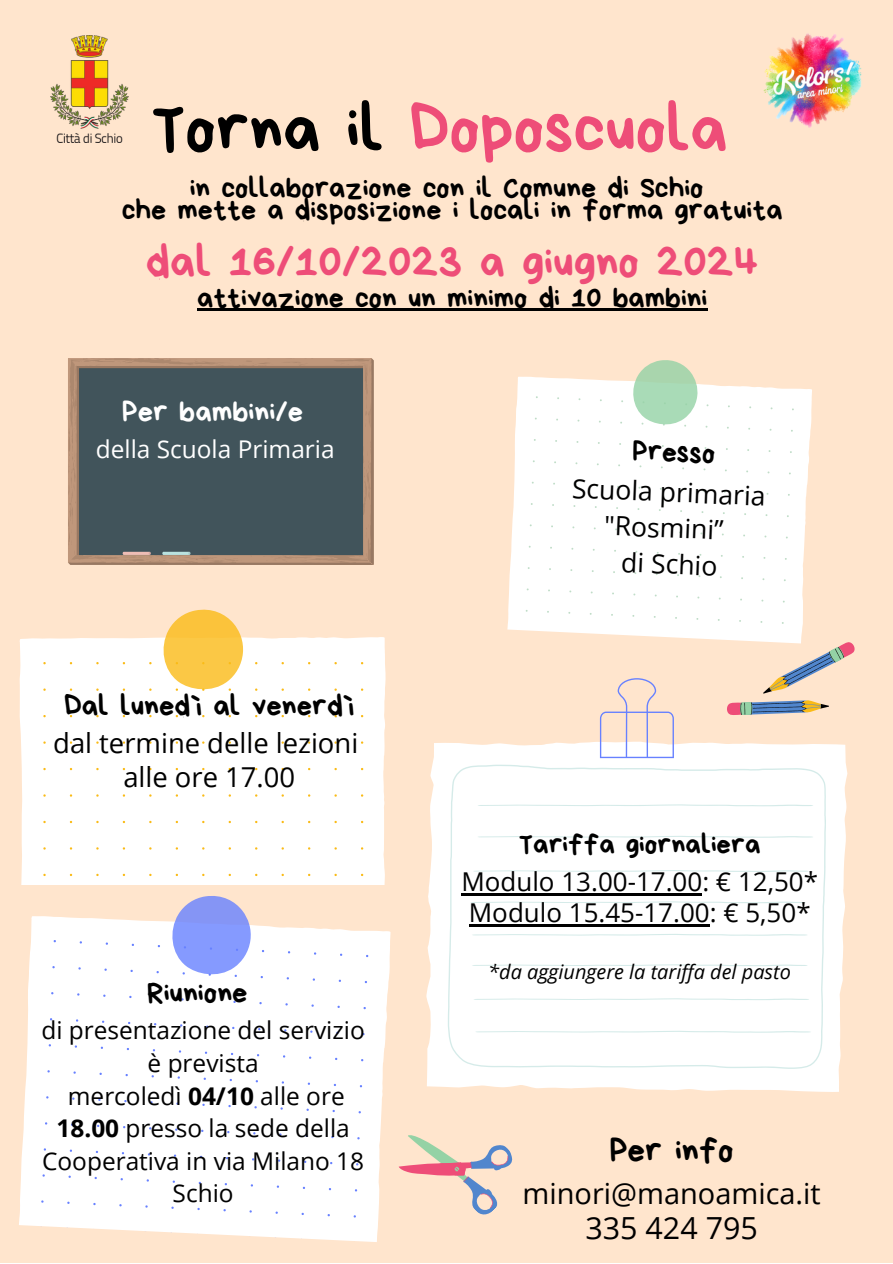
<style>
.page{position:relative;width:893px;height:1264px;background:#fff}
.page>*{position:absolute;margin:0;border:0;box-sizing:border-box;transform-origin:0 0}
.t1{font:69px "Bryndan Write";color:#ee4d78}
.t2{font:46.5px "Bryndan Write";color:#ee4d78}
.t3{font:34.95px "Bryndan Write";color:#000}
.t4{font:30.45px "Bryndan Write";color:#000}
.t5{font:30.45px "Bryndan Write";color:#fff}
.t6{font:30.45px "Open Sans";color:#000}
.t7{font:30px "Bryndan Write";color:#000}
.t8{font:29.55px "Bryndan Write";color:#000}
.t9{font:28.95px "Open Sans";color:#000}
.t10{font:28.65px "Bryndan Write";color:#000}
.t11{font:27.45px "Open Sans";color:#000}
.t12{font:26.55px "Open Sans";color:#000}
.t13{font:25.95px "Open Sans";color:#000}
.t14{font:24.45px/32.5px "Open Sans";color:#000;text-align:center}
.t15{font:24.45px "Open Sans";color:#fff}
.t16{font:italic 19.95px "Open Sans";color:#000}
.s1{color:#000}
.s2{font-weight:700}
</style>
<div class="page">
<div style="left:0;top:0;width:892px;height:1262px;background:#ffe5cd"></div>
<svg style="left:19px;top:637px;width:367px;height:247px;fill:#fff"></svg>
<div style="left:43px;top:662px;width:320px;height:222px;background:#fff"></div>
<svg style="left:163px;top:609px;width:81px;height:81px"></svg>
<svg style="left:426px;top:741px;width:421px;height:350px;fill:#fff"></svg>
<svg style="left:448px;top:764px;width:378px;height:304px;fill:#fff"></svg>
<svg style="left:600px;top:678px;width:74px;height:80px"></svg>
<svg style="left:398px;top:1135px;width:115px;height:80px"></svg>
<img style="left:763px;top:33px;width:99px;height:95px">
<svg style="left:507px;top:376px;width:305px;height:255px;fill:#fff"></svg>
<div style="left:524px;top:396px;width:269px;height:244px;background:#fff"></div>
<svg style="left:631px;top:360px;width:68px;height:66px"></svg>
<svg style="left:723px;top:610px;width:132px;height:135px"></svg>
<svg style="left:68px;top:358px;width:306px;height:207px;fill:#41545b"></svg>
<hr style="left:461px;top:893px;width:241px;height:2px;background:#000">
<hr style="left:469px;top:924px;width:240px;height:2px;background:#000">
<hr style="left:197px;top:309px;width:510px;height:2px;background:#000">
<img style="left:50px;top:36px;width:79px;height:107px">
<svg style="left:19px;top:916px;width:372px;height:326px;fill:#fff"></svg>
<div style="left:40px;top:939px;width:328px;height:303px;background:#fff"></div>
<svg style="left:170px;top:896px;width:83px;height:80px"></svg>
<p class="t1" style="left:151px;top:95px;width:578px"><span class="s1">Torna il</span> Doposcuola</p>
<p class="t7" style="left:190px;top:173px;width:515px">in collaborazione con il Comune di Schio</p>
<p class="t7" style="left:122px;top:194px;width:662px">che mette a disposizione i locali in forma gratuita</p>
<p class="t2" style="left:146px;top:239px;width:614px">dal 16/10/2023 a giugno 2024</p>
<p class="t7" style="left:197px;top:282px;width:512px">attivazione con un minimo di 10 bambini</p>
<p class="t5" style="left:122px;top:396px;width:182px">Per bambini/e</p>
<p class="t15" style="left:96px;top:431px;width:240px">della Scuola Primaria</p>
<p class="t4" style="left:64px;top:690px;width:292px">Dal lunedì al venerdì</p>
<p class="t11" style="left:53px;top:724px;width:306px">dal termine delle lezioni</p>
<p class="t11" style="left:123px;top:757px;width:173px">alle ore 17.00</p>
<p class="t4" style="left:147px;top:977px;width:102px">Riunione</p>
<p class="t14" style="left:41px;top:1013px;width:325px">di presentazione del servizio è prevista</p>
<p class="t14" style="left:42px;top:1078px;width:323px">mercoledì <span class="s2">04/10</span> alle ore<br><span class="s2">18.00</span> presso la sede della<br>Cooperativa in via Milano 18<br>Schio</p>
<p class="t8" style="left:633px;top:436px;width:84px;rotate:2deg">Presso</p>
<p class="t12" style="left:572px;top:470px;width:195px;rotate:2deg">Scuola primaria</p>
<p class="t12" style="left:604px;top:507px;width:121px;rotate:2deg">"Rosmini”</p>
<p class="t12" style="left:622px;top:543px;width:98px;rotate:2deg">di Schio</p>
<p class="t10" style="left:519px;top:829px;width:243px">Tariffa giornaliera</p>
<p class="t13" style="left:461px;top:863px;width:358px">Modulo 13.00-17.00: € 12,50*</p>
<p class="t13" style="left:469px;top:894px;width:343px">Modulo 15.45-17.00: € 5,50*</p>
<p class="t16" style="left:488px;top:957px;width:304px">*da aggiungere la tariffa del pasto</p>
<p class="t3" style="left:609px;top:1132px;width:125px">Per info</p>
<p class="t9" style="left:522px;top:1172px;width:300px">minori@manoamica.it</p>
<p class="t6" style="left:585px;top:1205px;width:174px">335 424 795</p>
</div>
